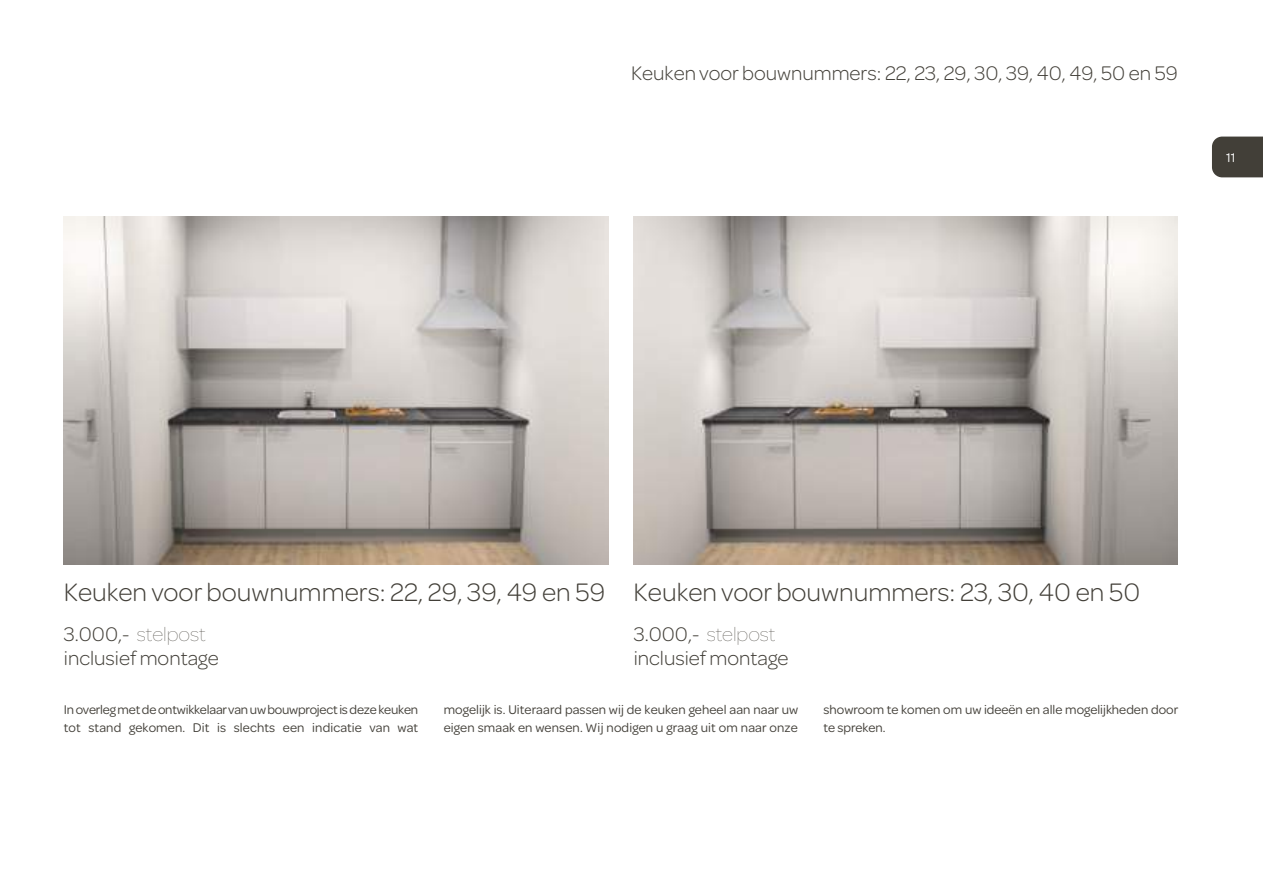
<style>
.page{position:relative;width:1263px;height:893px;background:#fff}
.page>*{position:absolute;margin:0;border:0;box-sizing:border-box;transform-origin:0 0}
.t1{font:300 27px "Omnes";color:#423f38}
.t2{font:300 21px/24px "Omnes";color:#423f38}
.t3{font:13.5px/18px "Omnes";letter-spacing:.005em;color:#423f38}
.t4{font:13.5px/18px "Omnes";letter-spacing:-.015em;color:#423f38}
.s1{font-weight:100}
</style>
<div class="page">
<img style="left:64px;top:217px;width:544px;height:347px">
<img style="left:634px;top:217px;width:544px;height:347px">
<div style="left:1212px;top:137px;width:51px;height:40px;background:#423f38"></div>
<h2 class="t2" style="left:631px;top:63px;width:548px">Keuken voor bouwnummers: 22, 23, 29, 30, 39, 40, 49, 50 en 59</h2>
<h1 class="t1" style="left:64px;top:583px;width:1078px">Keuken voor bouwnummers: 22, 29, 39, 49 en 59 Keuken voor bouwnummers: 23, 30, 40 en 50</h1>
<h2 class="t2" style="left:64px;top:624px;width:156px">3.000,- <span class="s1">stelpost </span>inclusief montage</h2>
<h2 class="t2" style="left:634px;top:624px;width:156px">3.000,- <span class="s1">stelpost </span>inclusief montage</h2>
<p class="t4" style="left:64px;top:702px;width:356px">In overleg met de ontwikkelaar van uw bouwproject is deze keuken tot stand gekomen. Dit is slechts een indicatie van wat</p>
<p class="t3" style="left:444px;top:702px;width:356px">mogelijk is. Uiteraard passen wij de keuken geheel aan naar uw eigen smaak en wensen. Wij nodigen u graag uit om naar onze</p>
<p class="t3" style="left:823px;top:702px;width:356px">showroom te komen om uw ideeën en alle mogelijkheden door te spreken.</p>
</div>
